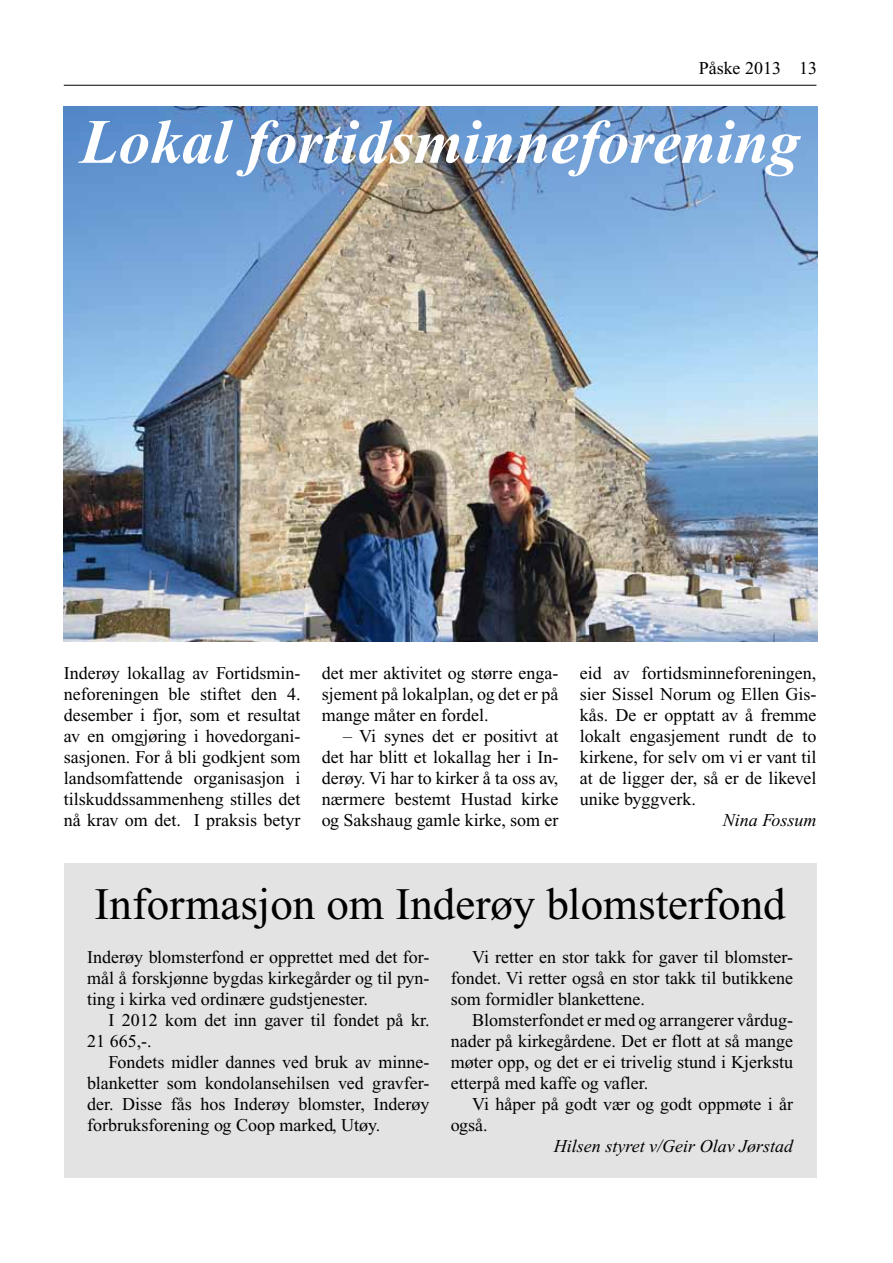
<style>
.page{position:relative;width:893px;height:1263px;background:#fff}
.page>*{position:absolute;margin:0;border:0;box-sizing:border-box;transform-origin:0 0}
.t1{font:italic 700 63px "Times New Roman";color:#fff}
.t2{font:45px "Times New Roman";color:#000}
.t3{font:18px/21px "Times New Roman";color:#000;text-align:justify}
.t4{font:italic 18px "Times New Roman";color:#000}
</style>
<div class="page">
<hr style="left:64px;top:85px;width:752px;height:1px;background:#000">
<img style="left:64px;top:106px;width:753px;height:535px">
<div style="left:64px;top:863px;width:752px;height:315px;background:#e3e3e3"></div>
<p class="t3" style="left:699px;top:57px;width:120px">Påske 2013 13</p>
<h1 class="t1" style="left:80px;top:108px;width:721px">Lokal fortidsminneforening</h1>
<p class="t3" style="left:64px;top:662px;width:238px">Inderøy lokallag av Fortidsmin&shy;neforeningen ble stiftet den 4. desember i fjor, som et resultat av en omgjøring i hovedorgani&shy;sasjonen. For å bli godkjent som landsomfattende organisasjon i tilskuddssammenheng stilles det nå krav om det. I praksis betyr</p>
<p class="t3" style="left:322px;top:662px;width:238px">det mer aktivitet og større enga&shy;sjement på lokalplan, og det er på mange måter en fordel.</p>
<p class="t3" style="left:322px;top:725px;width:238px;text-indent:21px">– Vi synes det er positivt at det har blitt et lokallag her i In&shy;derøy. Vi har to kirker å ta oss av, nærmere bestemt Hustad kirke og Sakshaug gamle kirke, som er</p>
<p class="t3" style="left:580px;top:662px;width:238px">eid av fortidsminneforeningen, sier Sissel Norum og Ellen Gis&shy;kås. De er opptatt av å fremme lokalt engasjement rundt de to kirkene, for selv om vi er vant til at de ligger der, så er de likevel unike byggverk.</p>
<p class="t4" style="left:723px;top:810px;width:95px">Nina Fossum</p>
<h2 class="t2" style="left:95px;top:880px;width:693px">Informasjon om Inderøy blomsterfond</h2>
<p class="t3" style="left:87px;top:946px;width:344px">Inderøy blomsterfond er opprettet med det for&shy;mål å forskjønne bygdas kirkegårder og til pyn&shy;ting i kirka ved ordinære gudstjenester.</p>
<p class="t3" style="left:87px;top:1009px;width:344px;text-indent:21px">I 2012 kom det inn gaver til fondet på kr.<br>21 665,-.</p>
<p class="t3" style="left:87px;top:1051px;width:344px;text-indent:21px">Fondets midler dannes ved bruk av minne&shy;blanketter som kondolansehilsen ved gravfer&shy;der. Disse fås hos Inderøy blomster, Inderøy forbruksforening og Coop marked, Utøy.</p>
<p class="t3" style="left:451px;top:946px;width:344px;text-indent:21px">Vi retter en stor takk for gaver til blomster&shy;fondet. Vi retter også en stor takk til butikkene som formidler blankettene.</p>
<p class="t3" style="left:451px;top:1009px;width:344px;text-indent:21px">Blomsterfondet er med og arrangerer vårdug&shy;nader på kirkegårdene. Det er flott at så mange møter opp, og det er ei trivelig stund i Kjerkstu etterpå med kaffe og vafler.</p>
<p class="t3" style="left:451px;top:1094px;width:344px;text-indent:21px">Vi håper på godt vær og godt oppmøte i år også.</p>
<p class="t4" style="left:554px;top:1136px;width:241px">Hilsen styret v/Geir Olav Jørstad</p>
</div>
